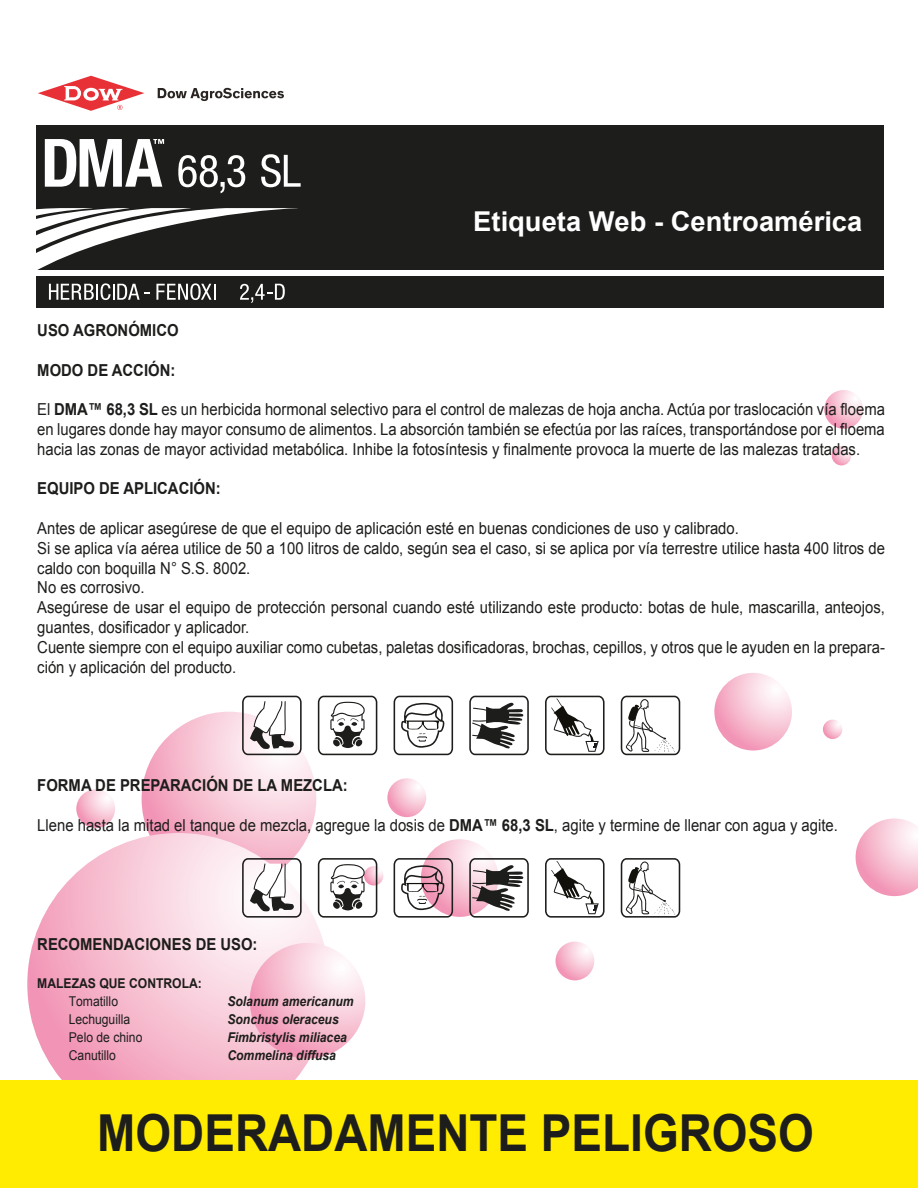
<style>
.page{position:relative;width:918px;height:1188px;background:#fff}
.page>*{position:absolute;margin:0;border:0;box-sizing:border-box;transform-origin:0 0}
.t1{font:700 51px "Arial";color:#1d1d1b;scale:.9 1}
.t2{font:700 27.3px "Arial";color:#fff}
.t3{font:16.5px/19.8px "Arial";color:#1d1d1b;text-align:justify;scale:.9 1}
.t4{font:700 16.5px "Arial";color:#1d1d1b;scale:.9 1}
.t5{font:italic 700 13.5px "Arial";color:#1d1d1b;scale:.9 1}
.t6{font:13.5px "Arial";color:#1d1d1b;scale:.9 1}
.t7{font:700 13.5px "Arial";color:#1d1d1b;scale:.9 1}
.s1{font-weight:700}
</style>
<div class="page">
<svg style="left:142px;top:712px;width:174px;height:174px;background:#f7c8d7"></svg>
<svg style="left:27px;top:833px;width:303px;height:302px;background:#f7c4d4"></svg>
<svg style="left:250px;top:943px;width:115px;height:116px;background:#f7c3d4"></svg>
<svg style="left:421px;top:839px;width:78px;height:78px;background:#f7cddb"></svg>
<svg style="left:714px;top:673px;width:78px;height:78px;background:#f7c4d5"></svg>
<svg style="left:856px;top:818px;width:62px;height:78px"></svg>
<svg style="left:387px;top:778px;width:39px;height:39px"></svg>
<svg style="left:556px;top:942px;width:38px;height:38px"></svg>
<svg style="left:76px;top:789px;width:39px;height:39px"></svg>
<svg style="left:824px;top:390px;width:39px;height:39px"></svg>
<svg style="left:832px;top:446px;width:19px;height:19px"></svg>
<svg style="left:823px;top:720px;width:19px;height:19px"></svg>
<svg style="left:364px;top:866px;width:19px;height:20px"></svg>
<div style="left:0;top:1081px;width:918px;height:107px;background:#ffec00"></div>
<svg style="left:469px;top:696px;width:60px;height:59px"></svg>
<svg style="left:242px;top:696px;width:60px;height:59px"></svg>
<svg style="left:318px;top:696px;width:59px;height:59px"></svg>
<svg style="left:394px;top:696px;width:59px;height:59px"></svg>
<svg style="left:545px;top:696px;width:60px;height:59px"></svg>
<svg style="left:621px;top:696px;width:59px;height:59px"></svg>
<svg style="left:469px;top:858px;width:60px;height:60px"></svg>
<svg style="left:242px;top:858px;width:60px;height:60px"></svg>
<svg style="left:318px;top:858px;width:59px;height:60px"></svg>
<svg style="left:394px;top:858px;width:59px;height:60px"></svg>
<svg style="left:545px;top:858px;width:60px;height:60px"></svg>
<svg style="left:621px;top:858px;width:59px;height:60px"></svg>
<div style="left:37px;top:125px;width:847px;height:182px;background:#1d1d1b"></div>
<div style="left:36px;top:270px;width:852px;height:6px;background:#fff"></div>
<svg style="left:158px;top:88px;width:126px;height:13px"></svg>
<svg style="left:38px;top:76px;width:106px;height:35px"></svg>
<svg style="left:36px;top:208px;width:262px;height:95px"></svg>
<svg style="left:45px;top:139px;width:119px;height:48px"></svg>
<svg style="left:178px;top:155px;width:67px;height:38px"></svg>
<svg style="left:261px;top:154px;width:40px;height:33px"></svg>
<h2 class="t2" style="left:473px;top:203px;width:391px">Etiqueta Web - Centroamérica</h2>
<p class="t4" style="left:37px;top:319px;width:159px">USO AGRONÓMICO</p>
<p class="t4" style="left:37px;top:359px;width:155px">MODO DE ACCIÓN:</p>
<p class="t3" style="left:37px;top:400px;width:943px">El <span class="s1">DMA™ 68,3 SL</span> es un herbicida hormonal selectivo para el control de malezas de hoja ancha. Actúa por traslocación vía floema en lugares donde hay mayor consumo de alimentos. La absorción también se efectúa por las raíces, transportándose por el floema hacia las zonas de mayor actividad metabólica. Inhibe la fotosíntesis y finalmente provoca la muerte de las malezas tratadas.</p>
<p class="t4" style="left:37px;top:478px;width:205px">EQUIPO DE APLICACIÓN:</p>
<p class="t3" style="left:37px;top:518px;width:943px;text-align:left">Antes de aplicar asegúrese de que el equipo de aplicación esté en buenas condiciones de uso y calibrado.<br>Si se aplica vía aérea utilice de 50 a 100 litros de caldo, según sea el caso, si se aplica por vía terrestre utilice hasta 400 litros de caldo con boquilla N° S.S. 8002.<br>No es corrosivo.<br>Asegúrese de usar el equipo de protección personal cuando esté utilizando este producto: botas de hule, mascarilla, anteojos, guantes, dosificador y aplicador.<br>Cuente siempre con el equipo auxiliar como cubetas, paletas dosificadoras, brochas, cepillos, y otros que le ayuden en la prepara&shy;ción y aplicación del producto.</p>
<p class="t4" style="left:37px;top:775px;width:346px">FORMA DE PREPARACIÓN DE LA MEZCLA:</p>
<p class="t3" style="left:37px;top:815px;width:891px">Llene hasta la mitad el tanque de mezcla, agregue la dosis de <span class="s1">DMA™ 68,3 SL</span>, agite y termine de llenar con agua y agite.</p>
<p class="t4" style="left:37px;top:933px;width:246px">RECOMENDACIONES DE USO:</p>
<p class="t7" style="left:37px;top:974px;width:184px">MALEZAS QUE CONTROLA:</p>
<p class="t6" style="left:69px;top:992px;width:56px">Tomatillo</p>
<p class="t5" style="left:227px;top:992px;width:142px">Solanum americanum</p>
<p class="t6" style="left:69px;top:1010px;width:70px">Lechuguilla</p>
<p class="t5" style="left:227px;top:1010px;width:125px">Sonchus oleraceus</p>
<p class="t6" style="left:69px;top:1028px;width:83px">Pelo de chino</p>
<p class="t5" style="left:227px;top:1028px;width:134px">Fimbristylis miliacea</p>
<p class="t6" style="left:69px;top:1046px;width:54px">Canutillo</p>
<p class="t5" style="left:227px;top:1046px;width:122px">Commelina diffusa</p>
<h1 class="t1" style="left:97px;top:1099px;width:798px">MODERADAMENTE PELIGROSO</h1>
</div>
